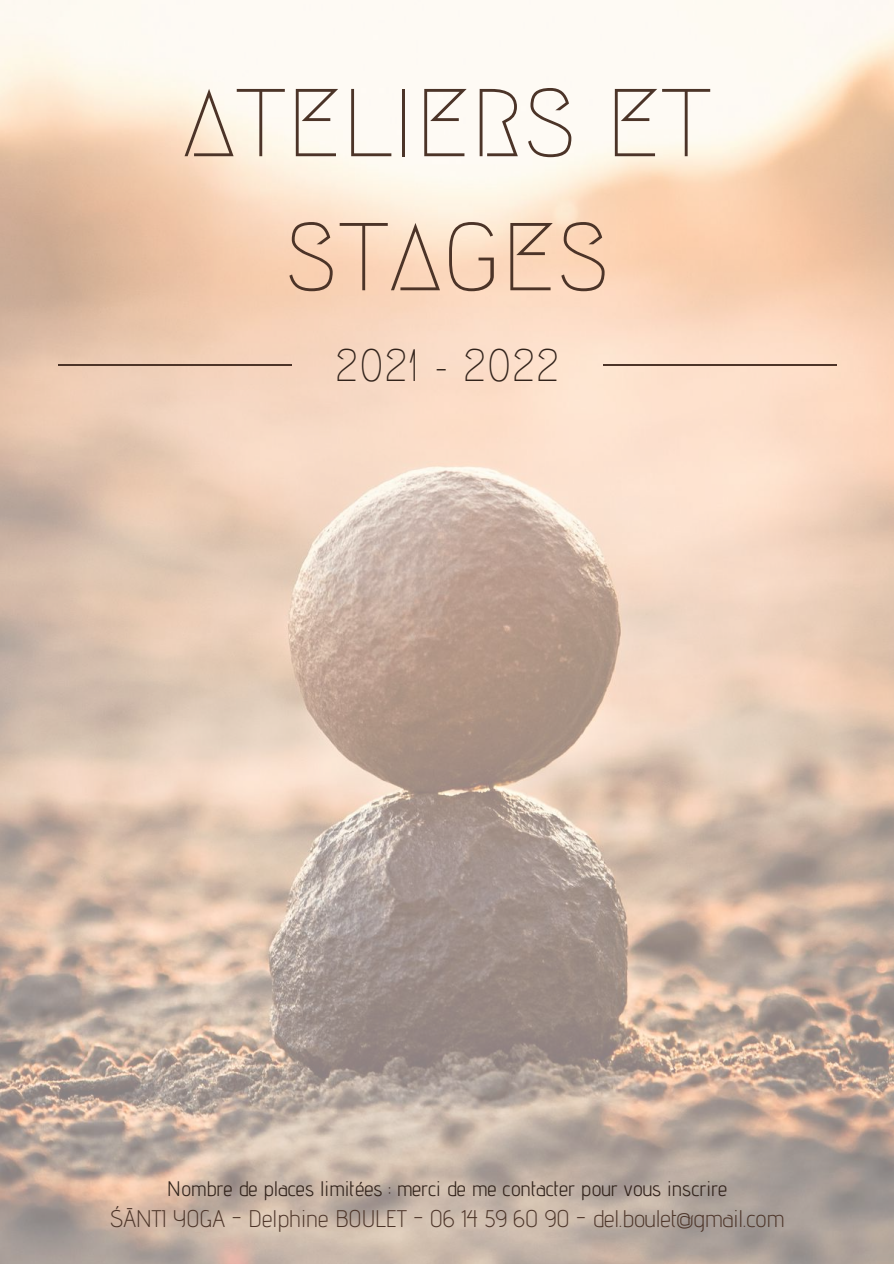
<style>
.page{position:relative;width:894px;height:1264px;background:#fff}
.page>*{position:absolute;margin:0;border:0;box-sizing:border-box;transform-origin:0 0}
.t1{font:96.15px/133.9px "Megrim";color:#4c3428;text-align:center}
.t2{font:45px "Megrim";color:#32231b}
.t3{font:300 24px "Advent Pro";color:#4c3428}
.t4{font:21px "Advent Pro";color:#32231b}
</style>
<div class="page">
<img style="left:0;top:0;width:893px;height:1263px">
<hr style="left:58px;top:365px;width:233px;height:1px;background:#4c3428">
<hr style="left:603px;top:364px;width:233px;height:1px;background:#4c3428">
<h1 class="t1" style="left:183px;top:56px;width:530px">ATELIERS ET<br>STAGES</h1>
<h2 class="t2" style="left:335px;top:342px;width:226px">2021 - 2022</h2>
<p class="t4" style="left:167px;top:1175px;width:561px">Nombre de places limitées : merci de me contacter pour vous inscrire</p>
<p class="t3" style="left:110px;top:1203px;width:675px">ŚĀNTI YOGA - Delphine BOULET - 06 14 59 60 90 - del.boulet@gmail.com</p>
</div>
